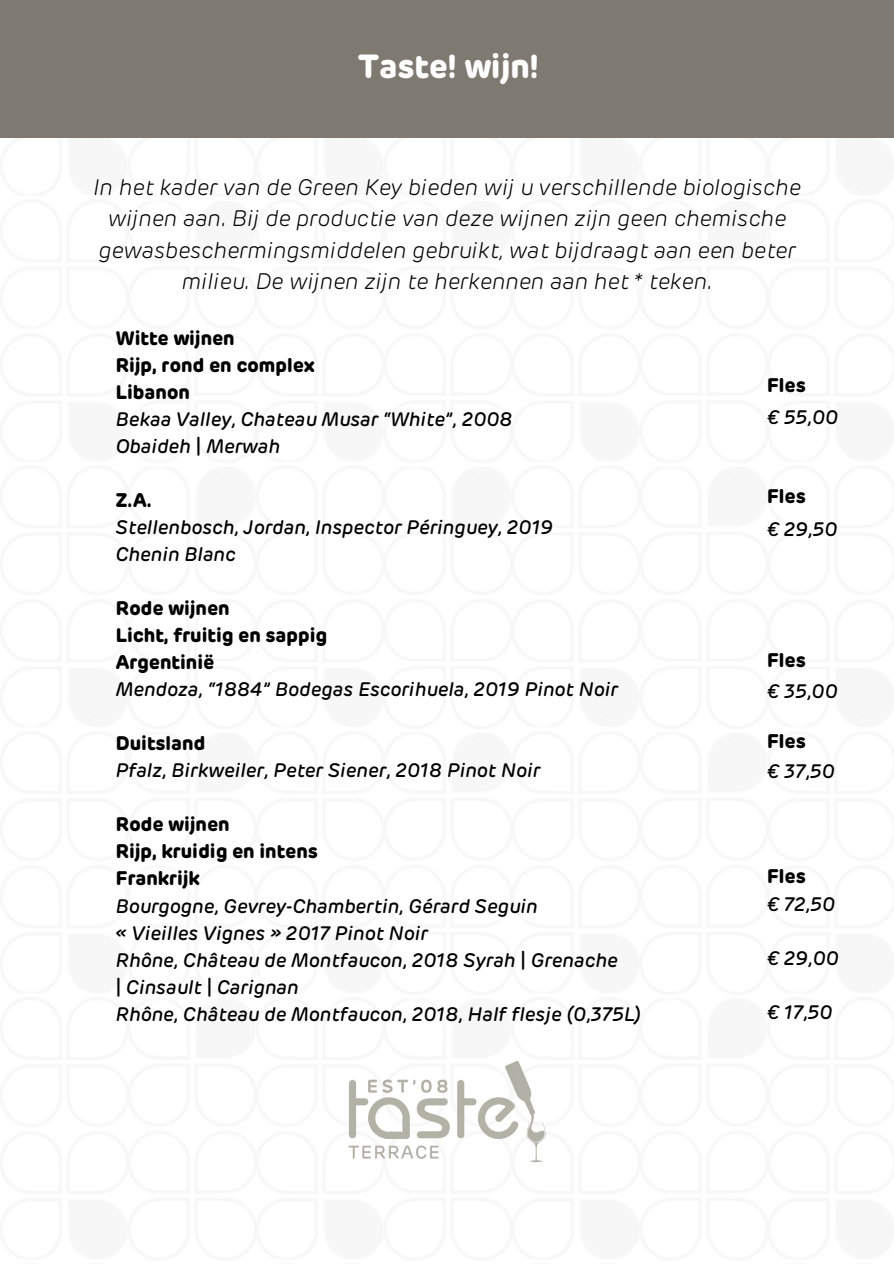
<style>
.page{position:relative;width:894px;height:1264px;background:#fff}
.page>*{position:absolute;margin:0;border:0;box-sizing:border-box;transform-origin:0 0}
.t1{font:700 33.15px "Rubrik";color:#fff}
.t2{font:italic 300 22.5px/31.5px "Rubrik";color:#000;text-align:center}
.t3{font:italic 500 19.5px "Rubrik";color:#000}
.t4{font:700 19.5px "Rubrik";color:#000}
</style>
<div class="page">
<img style="left:348px;top:1060px;width:198px;height:103px">
<div style="left:0;top:0;width:893px;height:137px;background:#7e7971"></div>
<p class="t1" style="left:358px;top:52px;width:182px">Taste! wijn!</p>
<p class="t2" style="left:93px;top:172px;width:708px">In het kader van de Green Key bieden wij u verschillende biologische wijnen aan. Bij de productie van deze wijnen zijn geen chemische gewasbeschermingsmiddelen gebruikt, wat bijdraagt aan een beter milieu. De wijnen zijn te herkennen aan het * teken.</p>
<p class="t4" style="left:116px;top:329px;width:120px">Witte wijnen</p>
<p class="t4" style="left:116px;top:356px;width:200px">Rijp, rond en complex</p>
<p class="t4" style="left:116px;top:383px;width:76px">Libanon</p>
<p class="t3" style="left:116px;top:410px;width:398px">Bekaa Valley, Chateau Musar “White”, 2008</p>
<p class="t3" style="left:116px;top:437px;width:166px">Obaideh | Merwah</p>
<p class="t4" style="left:116px;top:491px;width:38px">Z.A.</p>
<p class="t3" style="left:116px;top:518px;width:439px">Stellenbosch, Jordan, Inspector Péringuey, 2019</p>
<p class="t3" style="left:116px;top:545px;width:121px">Chenin Blanc</p>
<p class="t4" style="left:116px;top:599px;width:115px">Rode wijnen</p>
<p class="t4" style="left:116px;top:627px;width:213px">Licht, fruitig en sappig</p>
<p class="t4" style="left:116px;top:654px;width:100px">Argentinië</p>
<p class="t3" style="left:116px;top:681px;width:503px">Mendoza, “1884” Bodegas Escorihuela, 2019 Pinot Noir</p>
<p class="t4" style="left:116px;top:735px;width:91px">Duitsland</p>
<p class="t3" style="left:116px;top:762px;width:426px">Pfalz, Birkweiler, Peter Siener, 2018 Pinot Noir</p>
<p class="t4" style="left:116px;top:816px;width:115px">Rode wijnen</p>
<p class="t4" style="left:116px;top:843px;width:203px">Rijp, kruidig en intens</p>
<p class="t4" style="left:116px;top:870px;width:86px">Frankrijk</p>
<p class="t3" style="left:116px;top:897px;width:423px">Bourgogne, Gevrey-Chambertin, Gérard Seguin</p>
<p class="t3" style="left:116px;top:924px;width:313px">« Vieilles Vignes » 2017 Pinot Noir</p>
<p class="t3" style="left:116px;top:951px;width:503px">Rhône, Château de Montfaucon, 2018 Syrah | Grenache</p>
<p class="t3" style="left:116px;top:978px;width:184px">| Cinsault | Carignan</p>
<p class="t3" style="left:116px;top:1005px;width:527px">Rhône, Château de Montfaucon, 2018, Half flesje (0,375L)</p>
<p class="t4" style="left:766px;top:376px;width:40px">Fles</p>
<p class="t3" style="left:766px;top:409px;width:73px">€ 55,00</p>
<p class="t4" style="left:766px;top:488px;width:40px">Fles</p>
<p class="t3" style="left:766px;top:520px;width:72px">€ 29,50</p>
<p class="t4" style="left:766px;top:651px;width:40px">Fles</p>
<p class="t3" style="left:766px;top:682px;width:72px">€ 35,00</p>
<p class="t4" style="left:766px;top:732px;width:40px">Fles</p>
<p class="t3" style="left:766px;top:763px;width:69px">€ 37,50</p>
<p class="t4" style="left:766px;top:867px;width:40px">Fles</p>
<p class="t3" style="left:766px;top:895px;width:69px">€ 72,50</p>
<p class="t3" style="left:766px;top:949px;width:73px">€ 29,00</p>
<p class="t3" style="left:766px;top:1003px;width:67px">€ 17,50</p>
</div>
